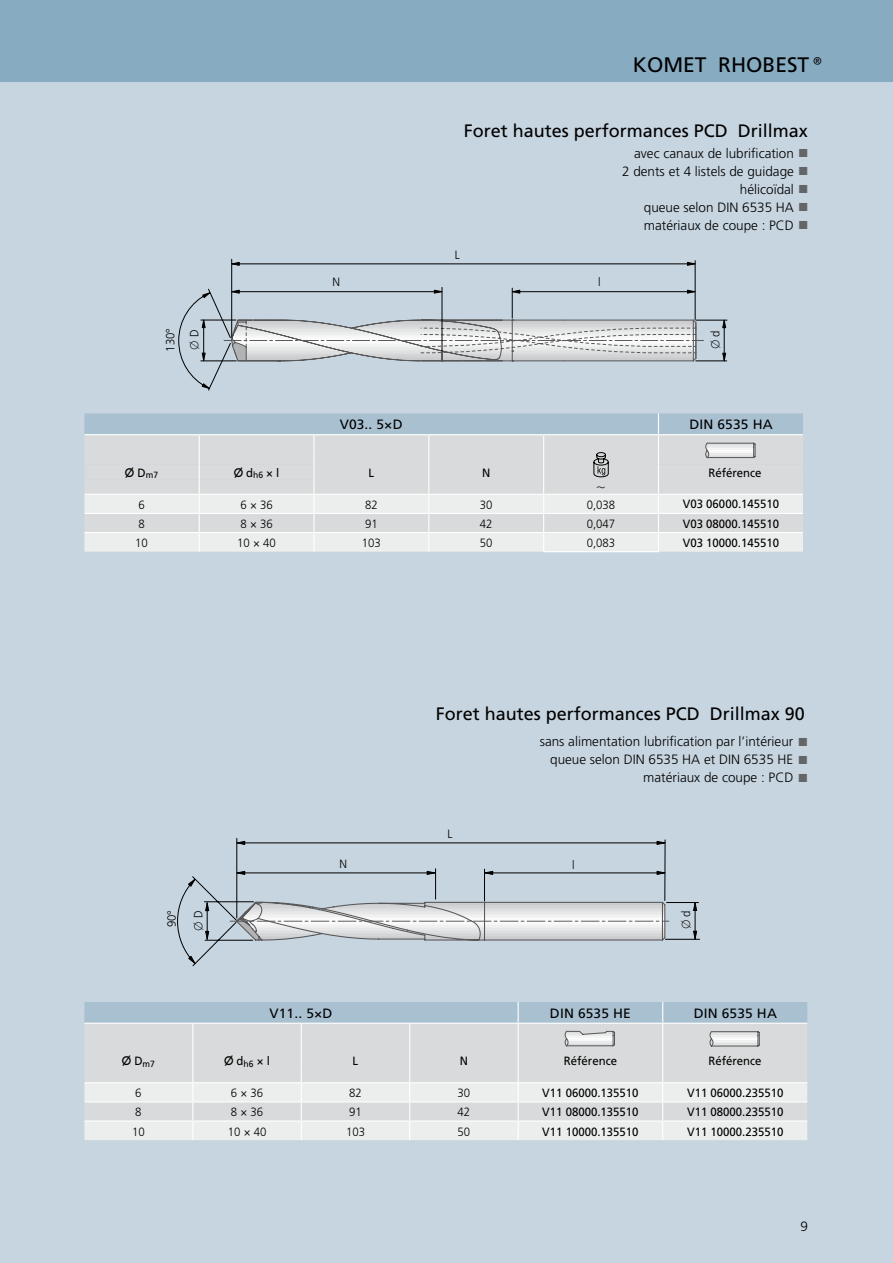
<style>
.page{position:relative;width:893px;height:1263px;background:#fff}
.page>*{position:absolute;margin:0;border:0;box-sizing:border-box;transform-origin:0 0}
.t1{font:21px "Frutiger CE";color:#000}
.t2{font:18px "Frutiger CE";color:#000}
.t3{font:300 13.5px/18px "Frutiger CE";color:#000;text-align:right}
.t4{font:13.5px "Frutiger CE";letter-spacing:.01em;color:#000}
.t5{font:12px "Frutiger CE";color:#000;scale:.95 1}
.t6{font:300 12px "Frutiger CE";color:#000;scale:.95 1}
.t7{font:12px "European Pi Two";color:#000;scale:.95 1}
.t8{font:9px "Frutiger CE";color:#000;scale:.95 1}
.s1{font-family:"Frutiger CE";font-weight:300}
.s2{font-family:"European Pi Three";font-weight:400;color:#646567}
.s3{font-family:"European Pi Two"}
</style>
<div class="page">
<div style="left:0;top:0;width:893px;height:94px;background:#87acc2"></div>
<div style="left:0;top:83px;width:893px;height:1180px;background:#c7d5e0"></div>
<svg style="left:84px;top:1002px;width:723px;height:138px;background:#d7dcdf"></svg>
<svg style="left:84px;top:413px;width:719px;height:139px;background:#d7dcdf"></svg>
<hr style="left:695px;top:902px;width:1px;height:37px;background:#000">
<svg style="left:693px;top:903px;width:4px;height:8px"></svg>
<svg style="left:693px;top:930px;width:4px;height:9px"></svg>
<hr style="left:667px;top:902px;width:31px;height:1px;background:#000">
<hr style="left:665px;top:939px;width:35px;height:1px;background:#000">
<hr style="left:484px;top:869px;width:1px;height:32px;background:#000">
<hr style="left:664px;top:840px;width:1px;height:60px;background:#000">
<hr style="left:237px;top:842px;width:428px;height:1px;background:#000">
<svg style="left:237px;top:840px;width:9px;height:5px"></svg>
<svg style="left:656px;top:840px;width:10px;height:5px"></svg>
<hr style="left:236px;top:838px;width:1px;height:80px;background:#000">
<hr style="left:435px;top:869px;width:1px;height:30px;background:#000">
<svg style="left:177px;top:870px;width:492px;height:97px"></svg>
<hr style="left:695px;top:261px;width:1px;height:58px;background:#000">
<hr style="left:231px;top:259px;width:1px;height:78px;background:#000">
<hr style="left:232px;top:263px;width:463px;height:1px;background:#000">
<svg style="left:231px;top:262px;width:9px;height:4px"></svg>
<svg style="left:687px;top:262px;width:9px;height:4px"></svg>
<hr style="left:442px;top:287px;width:1px;height:64px;background:#000">
<hr style="left:696px;top:320px;width:31px;height:1px;background:#000">
<hr style="left:696px;top:360px;width:31px;height:1px;background:#000">
<hr style="left:724px;top:320px;width:1px;height:41px;background:#000">
<svg style="left:722px;top:319px;width:4px;height:9px"></svg>
<svg style="left:722px;top:352px;width:4px;height:10px"></svg>
<svg style="left:178px;top:288px;width:525px;height:103px"></svg>
<h1 class="t1" style="left:633px;top:52px;width:195px">KOMET RHOBEST®</h1>
<h2 class="t2" style="left:464px;top:121px;width:346px">Foret hautes performances PCD Drillmax</h2>
<p class="t6" style="left:163px;top:352px;width:26px;rotate:-90deg">130°</p>
<p class="t7" style="left:188px;top:350px;width:23px;rotate:-90deg">x <span class="s1">D</span></p>
<p class="t6" style="left:455px;top:247px;width:7px">L</p>
<p class="t6" style="left:333px;top:275px;width:10px">N</p>
<p class="t6" style="left:598px;top:275px;width:4px">l</p>
<p class="t3" style="left:622px;top:144px;width:187px">avec canaux de lubrification <span class="s2">K<br></span>2 dents et 4 listels de guidage <span class="s2">K </span>hélicoïdal <span class="s2">K<br></span>queue selon DIN 6535 HA <span class="s2">K </span>matériaux de coupe : PCD <span class="s2">K</span></p>
<p class="t7" style="left:709px;top:349px;width:21px;rotate:-90deg">x <span class="s1">d</span></p>
<p class="t4" style="left:340px;top:416px;width:64px">V03.. 5×D</p>
<p class="t4" style="left:689px;top:416px;width:85px">DIN 6535 HA</p>
<p class="t8" style="left:125px;top:470px;width:37px"><sup>X</sup> <sup>D</sup>m7</p>
<p class="t5" style="left:234px;top:465px;width:50px"><span class="s3">X</span> d<sub>h6</sub> × l</p>
<p class="t5" style="left:369px;top:465px;width:8px">L</p>
<p class="t5" style="left:482px;top:465px;width:10px">N</p>
<p class="t7" style="left:596px;top:481px;width:12px">p</p>
<p class="t5" style="left:708px;top:465px;width:58px">Référence</p>
<p class="t6" style="left:138px;top:497px;width:8px">6</p>
<p class="t6" style="left:241px;top:497px;width:35px">6 × 36</p>
<p class="t6" style="left:365px;top:497px;width:15px">82</p>
<p class="t6" style="left:480px;top:497px;width:15px">30</p>
<p class="t6" style="left:587px;top:497px;width:32px">0,038</p>
<p class="t5" style="left:683px;top:497px;width:103px">V03 06000.145510</p>
<p class="t6" style="left:138px;top:516px;width:8px">8</p>
<p class="t6" style="left:240px;top:516px;width:35px">8 × 36</p>
<p class="t6" style="left:365px;top:516px;width:15px">91</p>
<p class="t6" style="left:480px;top:516px;width:15px">42</p>
<p class="t6" style="left:587px;top:516px;width:32px">0,047</p>
<p class="t5" style="left:683px;top:516px;width:103px">V03 08000.145510</p>
<p class="t6" style="left:135px;top:536px;width:15px">10</p>
<p class="t6" style="left:237px;top:536px;width:42px">10 × 40</p>
<p class="t6" style="left:362px;top:536px;width:22px">103</p>
<p class="t6" style="left:480px;top:536px;width:15px">50</p>
<p class="t6" style="left:587px;top:536px;width:32px">0,083</p>
<p class="t5" style="left:683px;top:536px;width:103px">V03 10000.145510</p>
<h2 class="t2" style="left:436px;top:703px;width:371px">Foret hautes performances PCD Drillmax 90</h2>
<p class="t6" style="left:165px;top:927px;width:20px;rotate:-90deg">90°</p>
<p class="t7" style="left:192px;top:930px;width:23px;rotate:-90deg">x <span class="s1">D</span></p>
<p class="t6" style="left:339px;top:857px;width:10px">N</p>
<p class="t6" style="left:447px;top:827px;width:7px">L</p>
<p class="t3" style="left:540px;top:732px;width:269px">sans alimentation lubrification par l’intérieur <span class="s2">K </span>queue selon DIN 6535 HA et DIN 6535 HE <span class="s2">K </span>matériaux de coupe : PCD <span class="s2">K</span></p>
<p class="t6" style="left:572px;top:858px;width:4px">l</p>
<p class="t7" style="left:680px;top:929px;width:22px;rotate:-90deg">x <span class="s1">d</span></p>
<p class="t4" style="left:270px;top:1005px;width:64px">V11.. 5×D</p>
<p class="t4" style="left:550px;top:1005px;width:82px">DIN 6535 HE</p>
<p class="t4" style="left:694px;top:1005px;width:85px">DIN 6535 HA</p>
<p class="t8" style="left:122px;top:1058px;width:37px"><sup>X</sup> <sup>D</sup>m7</p>
<p class="t5" style="left:224px;top:1054px;width:50px"><span class="s3">X</span> d<sub>h6</sub> × l</p>
<p class="t5" style="left:353px;top:1054px;width:8px">L</p>
<p class="t5" style="left:460px;top:1054px;width:10px">N</p>
<p class="t6" style="left:135px;top:1086px;width:8px">6</p>
<p class="t6" style="left:231px;top:1086px;width:35px">6 × 36</p>
<p class="t6" style="left:349px;top:1086px;width:15px">82</p>
<p class="t6" style="left:458px;top:1086px;width:15px">30</p>
<p class="t5" style="left:542px;top:1086px;width:103px">V11 06000.135510</p>
<p class="t5" style="left:687px;top:1086px;width:103px">V11 06000.235510</p>
<p class="t6" style="left:135px;top:1105px;width:8px">8</p>
<p class="t6" style="left:231px;top:1105px;width:35px">8 × 36</p>
<p class="t6" style="left:349px;top:1105px;width:15px">91</p>
<p class="t6" style="left:458px;top:1105px;width:15px">42</p>
<p class="t5" style="left:542px;top:1105px;width:103px">V11 08000.135510</p>
<p class="t5" style="left:687px;top:1105px;width:103px">V11 08000.235510</p>
<p class="t6" style="left:132px;top:1124px;width:15px">10</p>
<p class="t6" style="left:228px;top:1124px;width:42px">10 × 40</p>
<p class="t6" style="left:346px;top:1124px;width:22px">103</p>
<p class="t6" style="left:458px;top:1124px;width:15px">50</p>
<p class="t5" style="left:542px;top:1124px;width:103px">V11 10000.135510</p>
<p class="t5" style="left:687px;top:1124px;width:103px">V11 10000.235510</p>
<p class="t5" style="left:564px;top:1054px;width:58px">Référence</p>
<p class="t5" style="left:708px;top:1054px;width:58px">Référence</p>
<p class="t3" style="left:800px;top:1217px;width:9px">9</p>
</div>
